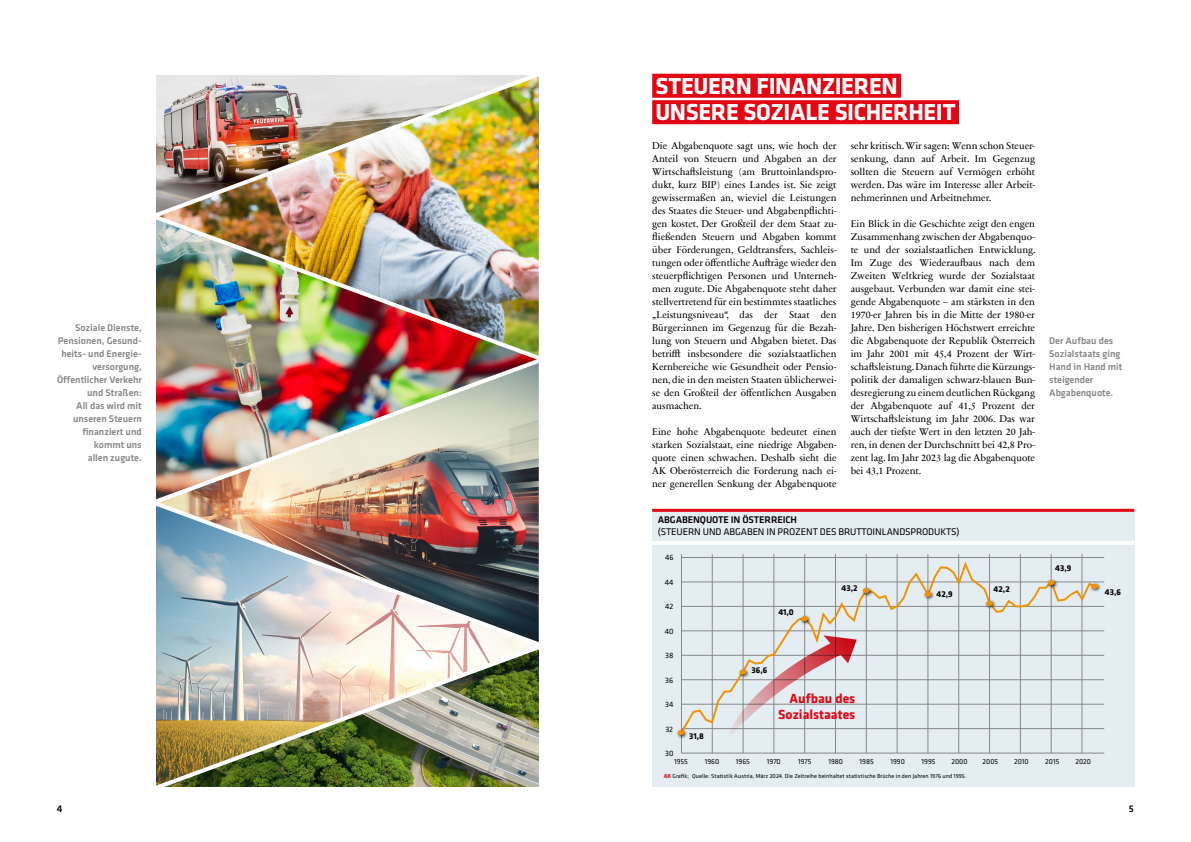
<style>
.page{position:relative;width:1191px;height:842px;background:#fff}
.page>*{position:absolute;margin:0;border:0;box-sizing:border-box;transform-origin:0 0}
.t1{font:700 24px/26.5px "Klavika Basic";letter-spacing:-.02em;color:#fff}
.t2{font:700 13.6px/16.4px "Klavika Basic";color:#e30613;text-align:right}
.t3{font:10px/13px "Sabon Next Com";color:#000;text-align:justify}
.t4{font:500 10px/13px "Klavika Basic";color:#878787}
.t5{font:10px "Klavika Basic";letter-spacing:-.01em;color:#000}
.t6{font:500 10px "Klavika Basic";letter-spacing:-.01em;color:#000}
.t7{font:700 8.8px "Klavika Basic";color:#000}
.t8{font:8px "Klavika Basic";color:#000}
.t9{font:7.5px "Klavika Basic";color:#000}
.t10{font:6px "Klavika Basic";letter-spacing:.01em;color:#000}
.s1{font-weight:700;color:#e30613}
</style>
<div class="page">
<div style="left:652px;top:74px;width:249px;height:24px;background:#e30613"></div>
<div style="left:652px;top:100px;width:307px;height:24px;background:#e30613"></div>
<div style="left:652px;top:510px;width:482px;height:276px;background:#e4edf2"></div>
<hr style="left:652px;top:509px;width:482px;height:3px;background:#e30613">
<hr style="left:652px;top:541px;width:482px;height:4px;background:#fff">
<hr style="left:681px;top:554px;width:1px;height:199px;background:#878787">
<hr style="left:712px;top:554px;width:1px;height:199px;background:#878787">
<hr style="left:743px;top:554px;width:1px;height:199px;background:#878787">
<hr style="left:773px;top:554px;width:1px;height:199px;background:#878787">
<hr style="left:804px;top:554px;width:1px;height:199px;background:#878787">
<hr style="left:835px;top:554px;width:1px;height:199px;background:#878787">
<hr style="left:866px;top:554px;width:1px;height:199px;background:#878787">
<hr style="left:897px;top:554px;width:1px;height:199px;background:#878787">
<hr style="left:927px;top:554px;width:1px;height:199px;background:#878787">
<hr style="left:958px;top:554px;width:1px;height:199px;background:#878787">
<hr style="left:989px;top:554px;width:1px;height:199px;background:#878787">
<hr style="left:1020px;top:554px;width:1px;height:199px;background:#878787">
<hr style="left:1051px;top:554px;width:1px;height:199px;background:#878787">
<hr style="left:1081px;top:554px;width:1px;height:199px;background:#878787">
<hr style="left:681px;top:753px;width:423px;height:1px;background:#878787">
<hr style="left:681px;top:728px;width:423px;height:1px;background:#878787">
<hr style="left:681px;top:704px;width:423px;height:1px;background:#878787">
<hr style="left:681px;top:679px;width:423px;height:1px;background:#878787">
<hr style="left:681px;top:655px;width:423px;height:1px;background:#878787">
<hr style="left:681px;top:631px;width:423px;height:1px;background:#878787">
<hr style="left:681px;top:606px;width:423px;height:1px;background:#878787">
<hr style="left:681px;top:582px;width:423px;height:1px;background:#878787">
<hr style="left:681px;top:557px;width:423px;height:1px;background:#878787">
<svg style="left:682px;top:559px;width:416px;height:176px"></svg>
<div style="left:676px;top:728px;width:12px;height:11px;background:#000;opacity:.82"></div>
<svg style="left:677px;top:730px;width:7px;height:5px"></svg>
<div style="left:799px;top:614px;width:13px;height:11px;background:#000;opacity:.82"></div>
<svg style="left:801px;top:616px;width:7px;height:5px"></svg>
<div style="left:861px;top:586px;width:12px;height:11px;background:#000;opacity:.82"></div>
<svg style="left:863px;top:588px;width:6px;height:5px"></svg>
<div style="left:923px;top:590px;width:12px;height:11px;background:#000;opacity:.82"></div>
<svg style="left:924px;top:592px;width:7px;height:5px"></svg>
<div style="left:984px;top:599px;width:12px;height:11px;background:#000;opacity:.82"></div>
<svg style="left:986px;top:601px;width:7px;height:5px"></svg>
<div style="left:1046px;top:578px;width:12px;height:11px;background:#000;opacity:.82"></div>
<svg style="left:1047px;top:580px;width:7px;height:5px"></svg>
<div style="left:1089px;top:582px;width:13px;height:11px;background:#000;opacity:.82"></div>
<svg style="left:1091px;top:584px;width:7px;height:5px"></svg>
<svg style="left:724px;top:635px;width:132px;height:108px"></svg>
<img style="left:156px;top:75px;width:383px;height:136px">
<img style="left:156px;top:211px;width:383px;height:140px">
<img style="left:156px;top:351px;width:383px;height:147px">
<img style="left:156px;top:498px;width:383px;height:139px">
<img style="left:156px;top:637px;width:383px;height:150px">
<p class="t4" style="left:57px;top:321px;width:86px;text-align:right">Soziale Dienste,<br>Pensionen, Gesund&shy;heits- und Energie&shy;versorgung,<br>Öffentlicher Verkehr und Straßen:<br>All das wird mit unseren Steuern finanziert und kommt uns<br>allen zugute.</p>
<h1 class="t1" style="left:655px;top:72px;width:301px">STEUERN FINANZIEREN<br>UNSERE SOZIALE SICHERHEIT</h1>
<p class="t3" style="left:652px;top:139px;width:186px">Die Abgabenquote sagt uns, wie hoch der Anteil von Steuern und Abgaben an der Wirtschaftsleistung (am Bruttoinlandspro&shy;dukt, kurz BIP) eines Landes ist. Sie zeigt gewissermaßen an, wieviel die Leistungen des Staates die Steuer- und Abgabenpflichti&shy;gen kostet. Der Großteil der dem Staat zu&shy;fließenden Steuern und Abgaben kommt über Förderungen, Geldtransfers, Sachleis&shy;tungen oder öffentliche Aufträge wieder den steuerpflichtigen Personen und Unterneh&shy;men zugute. Die Abgabenquote steht daher stellvertretend für ein bestimmtes staatliches „Leistungsniveau“, das der Staat den Bürger:innen im Gegenzug für die Bezah&shy;lung von Steuern und Abgaben bietet. Das betrifft insbesondere die sozialstaatlichen Kernbereiche wie Gesundheit oder Pensio&shy;nen, die in den meisten Staaten üblicherwei&shy;se den Großteil der öffentlichen Ausgaben ausmachen.</p>
<p class="t3" style="left:652px;top:425px;width:186px">Eine hohe Abgabenquote bedeutet einen starken Sozialstaat, eine niedrige Abgaben&shy;quote einen schwachen. Deshalb sieht die AK Oberösterreich die Forderung nach ei&shy;ner generellen Senkung der Abgabenquote</p>
<p class="t3" style="left:850px;top:139px;width:186px">sehr kritisch. Wir sagen: Wenn schon Steuer&shy;senkung, dann auf Arbeit. Im Gegenzug sollten die Steuern auf Vermögen erhöht werden. Das wäre im Interesse aller Arbeit&shy;nehmerinnen und Arbeitnehmer.</p>
<p class="t3" style="left:850px;top:217px;width:186px">Ein Blick in die Geschichte zeigt den engen Zusammenhang zwischen der Abgabenquo&shy;te und der sozialstaatlichen Entwicklung.<br>Im Zuge des Wiederaufbaus nach dem Zweiten Weltkrieg wurde der Sozialstaat ausgebaut. Verbunden war damit eine stei&shy;gende Abgabenquote – am stärksten in den 1970-er Jahren bis in die Mitte der 1980-er Jahre. Den bisherigen Höchstwert erreichte die Abgabenquote der Republik Österreich im Jahr 2001 mit 45,4 Prozent der Wirt&shy;schaftsleistung. Danach führte die Kürzungs&shy;politik der damaligen schwarz-blauen Bun&shy;desregierung zu einem deutlichen Rückgang der Abgabenquote auf 41,5 Prozent der Wirtschaftsleistung im Jahr 2006. Das war auch der tiefste Wert in den letzten 20 Jah&shy;ren, in denen der Durchschnitt bei 42,8 Pro&shy;zent lag. Im Jahr 2023 lag die Abgabenquote bei 43,1 Prozent.</p>
<p class="t6" style="left:658px;top:513px;width:141px">ABGABENQUOTE IN ÖSTERREICH</p>
<p class="t5" style="left:658px;top:525px;width:303px">(STEUERN UND ABGABEN IN PROZENT DES BRUTTOINLANDSPRODUKTS)</p>
<p class="t8" style="left:665px;top:552px;width:10px">46</p>
<p class="t8" style="left:665px;top:577px;width:10px">44</p>
<p class="t8" style="left:665px;top:601px;width:10px">42</p>
<p class="t8" style="left:665px;top:626px;width:10px">40</p>
<p class="t8" style="left:665px;top:650px;width:10px">38</p>
<p class="t8" style="left:665px;top:675px;width:9px">36</p>
<p class="t8" style="left:665px;top:699px;width:10px">34</p>
<p class="t8" style="left:665px;top:724px;width:9px">32</p>
<p class="t8" style="left:665px;top:748px;width:10px">30</p>
<p class="t7" style="left:689px;top:730px;width:16px">31,8</p>
<p class="t7" style="left:778px;top:605px;width:17px">41,0</p>
<p class="t7" style="left:841px;top:581px;width:18px">43,2</p>
<p class="t7" style="left:751px;top:663px;width:17px">36,6</p>
<h2 class="t2" style="left:778px;top:690px;width:78px">Aufbau des<br>Sozialstaates</h2>
<p class="t7" style="left:936px;top:588px;width:18px">42,9</p>
<p class="t7" style="left:993px;top:583px;width:18px">42,2</p>
<p class="t4" style="left:1049px;top:334px;width:75px">Der Aufbau des<br>Sozialstaats ging<br>Hand in Hand mit steigender<br>Abgabenquote.</p>
<p class="t7" style="left:1055px;top:562px;width:18px">43,9</p>
<p class="t7" style="left:1104px;top:586px;width:18px">43,6</p>
<p class="t9" style="left:674px;top:756px;width:15px">1955</p>
<p class="t9" style="left:704px;top:756px;width:16px">1960</p>
<p class="t9" style="left:736px;top:756px;width:15px">1965</p>
<p class="t9" style="left:767px;top:756px;width:15px">1970</p>
<p class="t9" style="left:798px;top:756px;width:15px">1975</p>
<p class="t9" style="left:828px;top:756px;width:16px">1980</p>
<p class="t9" style="left:859px;top:756px;width:16px">1985</p>
<p class="t9" style="left:890px;top:756px;width:16px">1990</p>
<p class="t9" style="left:921px;top:756px;width:15px">1995</p>
<p class="t9" style="left:951px;top:756px;width:18px">2000</p>
<p class="t9" style="left:982px;top:756px;width:17px">2005</p>
<p class="t9" style="left:1014px;top:756px;width:16px">2010</p>
<p class="t9" style="left:1045px;top:756px;width:16px">2015</p>
<p class="t9" style="left:1075px;top:756px;width:17px">2020</p>
<p class="t10" style="left:664px;top:772px;width:304px"><span class="s1">AK</span> Grafik; Quelle: Statistik Austria, März 2024. Die Zeitreihe beinhaltet statistische Brüche in den Jahren 1976 und 1995.</p>
<p class="t6" style="left:57px;top:801px;width:7px">4</p>
<p class="t6" style="left:1129px;top:801px;width:7px">5</p>
</div>
